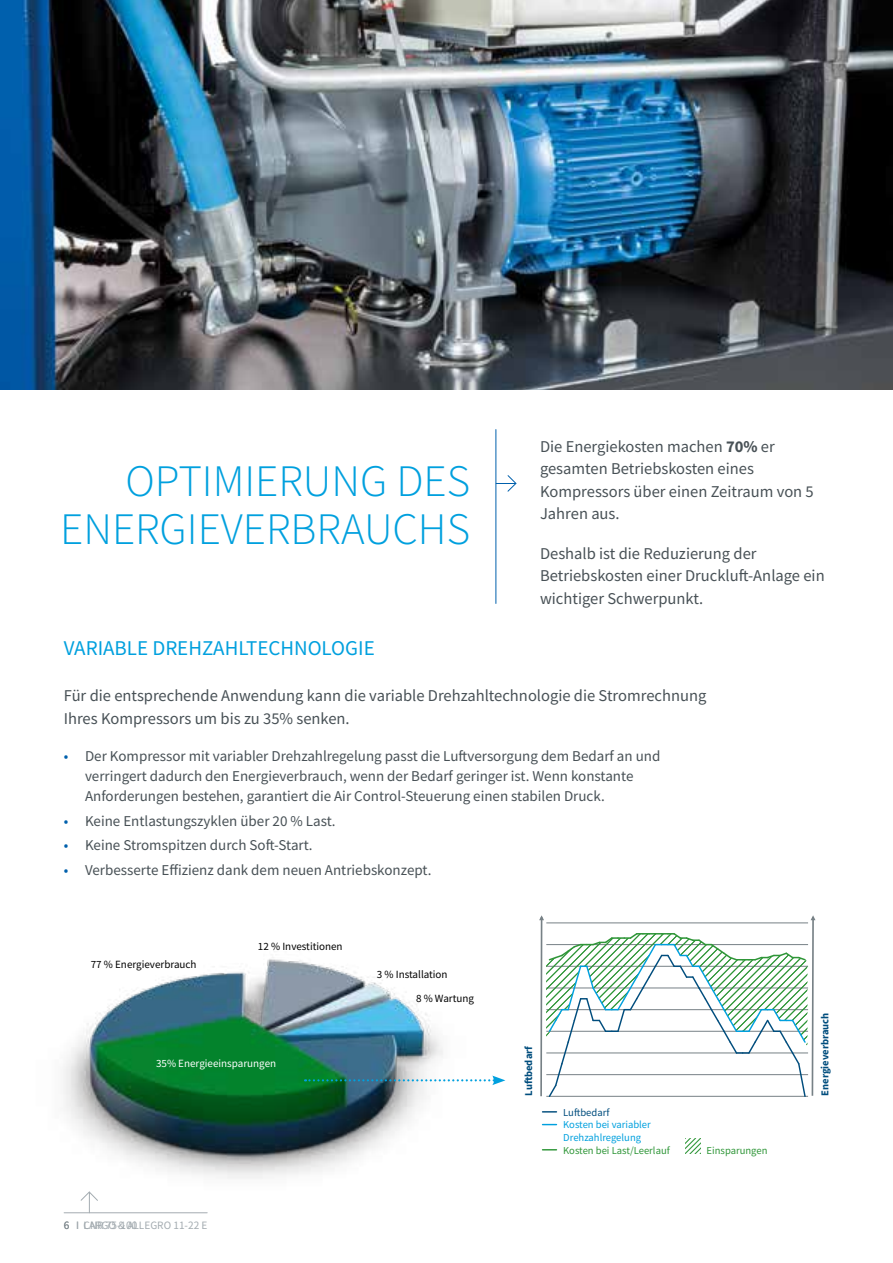
<style>
.page{position:relative;width:893px;height:1263px;background:#fff}
.page>*{position:absolute;margin:0;border:0;box-sizing:border-box;transform-origin:0 0}
.t1{font:300 45px/48px "Source Sans Pro";color:#00a0de;text-align:right}
.t2{font:21px "Source Sans Pro";color:#00a0de}
.t3{font:16.5px/22.5px "Source Sans Pro";color:#485156}
.t4{font:15px/20.2px "Source Sans Pro";color:#485156}
.t5{font:11.25px "Source Sans Pro";color:#a4acb1}
.t6{font:10.95px "Source Sans Pro";color:#000}
.t7{font:10.95px "Source Sans Pro";color:#fff}
.t8{font:10.65px/12.8px "Source Sans Pro";color:#00a0de}
.t9{font:10.65px "Source Sans Pro";color:#2f9638}
.t10{font:700 10.65px "Source Sans Pro";color:#004d7d}
.t11{font:10.65px "Source Sans Pro";color:#004d7d}
.s1{font-weight:700}
.s2{color:#0060ac}
.s3{color:#778186}
</style>
<div class="page">
<svg style="left:496px;top:475px;width:21px;height:17px"></svg>
<hr style="left:495px;top:430px;width:1px;height:173px;background:#0060ac">
<img style="left:0;top:0;width:893px;height:389px">
<img style="left:63px;top:959px;width:380px;height:220px">
<svg style="left:305px;top:1075px;width:200px;height:10px"></svg>
<svg style="left:80px;top:1191px;width:18px;height:21px"></svg>
<hr style="left:64px;top:1212px;width:143px;height:1px;background:#a4acb1">
<svg style="left:543px;top:1111px;width:13px;height:1px"></svg>
<svg style="left:543px;top:1124px;width:13px;height:1px"></svg>
<svg style="left:543px;top:1149px;width:13px;height:1px"></svg>
<svg style="left:685px;top:1138px;width:16px;height:16px"></svg>
<svg style="left:539px;top:915px;width:276px;height:182px"></svg>
<h1 class="t1" style="left:60px;top:457px;width:411px">OPTIMIERUNG DES<br>ENERGIEVERBRAUCHS</h1>
<p class="t3" style="left:540px;top:435px;width:275px">Die Energiekosten machen <span class="s1">70%</span> er gesamten Betriebskosten eines<br>Kompressors über einen Zeitraum von 5<br>Jahren aus.</p>
<p class="t3" style="left:540px;top:542px;width:286px">Deshalb ist die Reduzierung der<br>Betriebskosten einer Druckluft-Anlage ein wichtiger Schwerpunkt.</p>
<h2 class="t2" style="left:64px;top:634px;width:312px">VARIABLE DREHZAHLTECHNOLOGIE</h2>
<p class="t3" style="left:64px;top:684px;width:644px">Für die entsprechende Anwendung kann die variable Drehzahltechnologie die Stromrechnung<br>Ihres Kompressors um bis zu 35% senken.</p>
<p class="t4" style="left:85px;top:746px;width:577px;text-indent:-21px"><span class="s2">•</span> Der Kompressor mit variabler Drehzahlregelung passt die Luftversorgung dem Bedarf an und verringert dadurch den Energieverbrauch, wenn der Bedarf geringer ist. Wenn konstante<br>Anforderungen bestehen, garantiert die Air Control-Steuerung einen stabilen Druck.</p>
<p class="t4" style="left:64px;top:811px;width:273px"><span class="s2">•</span> Keine Entlastungszyklen über 20 % Last.</p>
<p class="t4" style="left:64px;top:835px;width:250px"><span class="s2">•</span> Keine Stromspitzen durch Soft-Start.</p>
<p class="t4" style="left:64px;top:860px;width:369px"><span class="s2">•</span> Verbesserte Effizienz dank dem neuen Antriebskonzept.</p>
<p class="t6" style="left:91px;top:958px;width:107px">77 % Energieverbrauch</p>
<p class="t6" style="left:258px;top:939px;width:86px">12 % Investitionen</p>
<p class="t7" style="left:156px;top:1056px;width:122px">35% Energieeinsparungen</p>
<p class="t6" style="left:377px;top:967px;width:72px">3 % Installation</p>
<p class="t6" style="left:416px;top:991px;width:59px">8 % Wartung</p>
<p class="t5" style="left:64px;top:1218px;width:75px"><span class="s3">6</span> I CNR 75-100</p>
<p class="t5" style="left:84px;top:1218px;width:125px">LARGO &amp; ALLEGRO 11-22 E</p>
<p class="t10" style="left:521px;top:1096px;width:52px;rotate:-90deg">Luftbedarf</p>
<p class="t11" style="left:563px;top:1105px;width:48px">Luftbedarf</p>
<p class="t8" style="left:563px;top:1118px;width:89px">Kosten bei variabler<br>Drehzahlregelung</p>
<p class="t9" style="left:563px;top:1143px;width:108px">Kosten bei Last/Leerlauf</p>
<p class="t9" style="left:707px;top:1143px;width:62px">Einsparungen</p>
<p class="t10" style="left:818px;top:1096px;width:85px;rotate:-90deg">Energieverbrauch</p>
</div>
